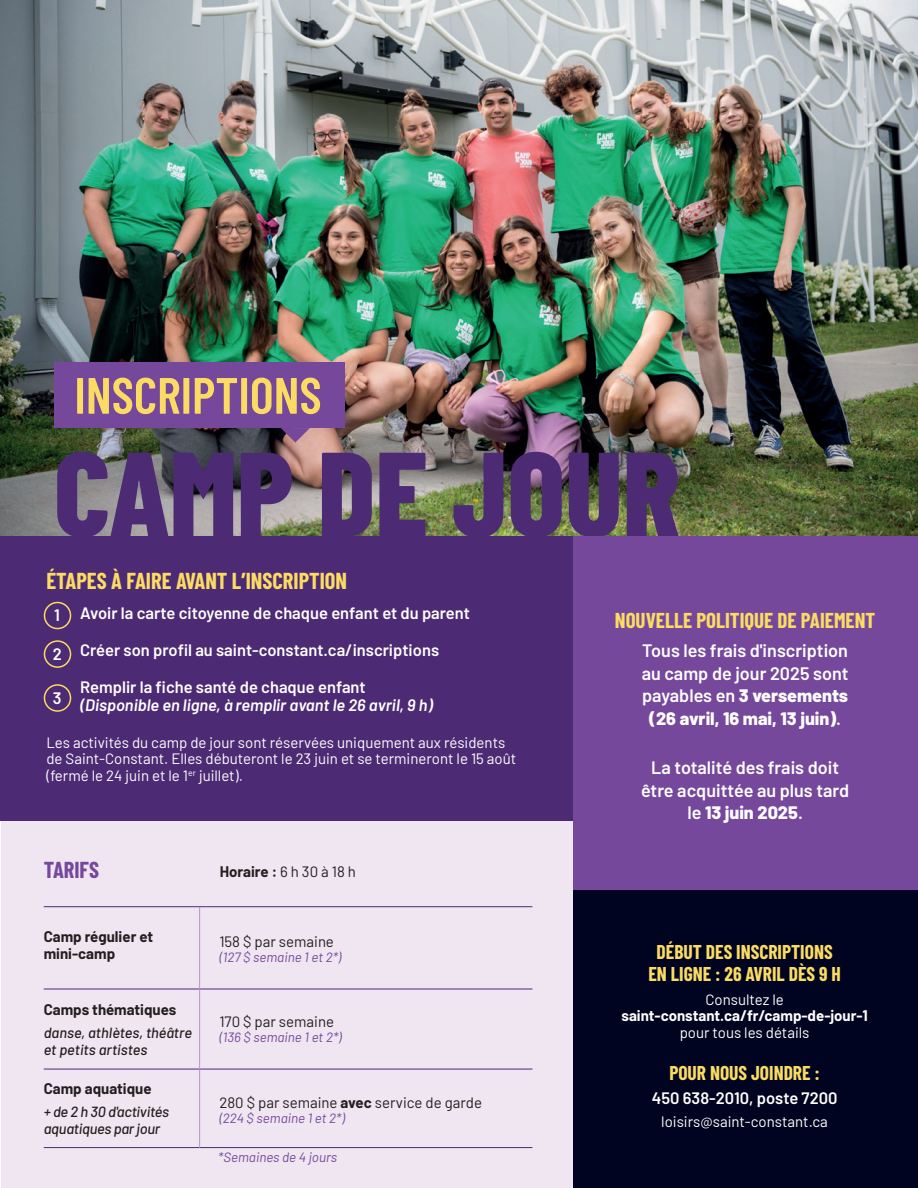
<style>
.page{position:relative;width:918px;height:1188px;background:#fff}
.page>*{position:absolute;margin:0;border:0;box-sizing:border-box;transform-origin:0 0}
.t1{font:800 120px "Barlow Condensed";color:#4d2a74}
.t2{font:600 51px "Barlow Condensed";color:#fbdc63}
.t3{font:700 22.5px "Barlow Condensed";color:#fbdc63}
.t4{font:700 22.5px "Barlow Condensed";color:#76489c}
.t5{font:700 21px "Barlow Condensed";color:#fbdc63}
.t6{font:700 19.5px/22.5px "Barlow Condensed";color:#fbdc63;text-align:center}
.t7{font:600 18px/22.5px "Barlow";color:#fff;text-align:center}
.t8{font:600 16.5px "Barlow";color:#fff}
.t9{font:italic 600 16.5px "Barlow";color:#fff}
.t10{font:15px/16.5px "Barlow";color:#fff}
.t11{font:700 15px/16.5px "Barlow";color:#231f20}
.t12{font:15px "Barlow";color:#231f20}
.t13{font:700 15px "Barlow";color:#fff}
.t14{font:italic 500 14.7px/16.5px "Barlow";letter-spacing:-.01em;color:#231f20}
.t15{font:italic 13.5px "Barlow";color:#76489c}
.s1{font-weight:400}
.s2{font-weight:700}
.s3{font-weight:800}
</style>
<div class="page">
<img style="left:0;top:0;width:918px;height:537px">
<div style="left:1px;top:821px;width:572px;height:367px;background:#efe6f1"></div>
<div style="left:573px;top:890px;width:345px;height:298px;background:#000420"></div>
<div style="left:0;top:537px;width:918px;height:284px;background:#4d2a74"></div>
<div style="left:54px;top:363px;width:291px;height:65px;background:#76489c"></div>
<svg style="left:281px;top:428px;width:29px;height:15px"></svg>
<div style="left:44px;top:602px;width:27px;height:27px;border:2px solid #fbdc63;border-radius:50%"></div>
<div style="left:44px;top:640px;width:27px;height:28px;border:2px solid #fbdc63;border-radius:50%"></div>
<div style="left:44px;top:684px;width:27px;height:28px;border:2px solid #fbdc63;border-radius:50%"></div>
<div style="left:573px;top:537px;width:345px;height:353px;background:#76489c"></div>
<hr style="left:44px;top:989px;width:488px;height:1px;background:#4d2a74">
<hr style="left:44px;top:1069px;width:488px;height:1px;background:#4d2a74">
<hr style="left:44px;top:1147px;width:488px;height:1px;background:#4d2a74">
<hr style="left:44px;top:906px;width:488px;height:1px;background:#4d2a74">
<hr style="left:199px;top:907px;width:1px;height:241px;background:#b494c4">
<h2 class="t2" style="left:74px;top:359px;width:249px">INSCRIPTIONS</h2>
<h1 class="t1" style="left:54px;top:409px;width:628px">CAMP DE JOUR</h1>
<h3 class="t3" style="left:46px;top:565px;width:302px">ÉTAPES À FAIRE AVANT L’INSCRIPTION</h3>
<p class="t8" style="left:80px;top:601px;width:391px">Avoir la carte citoyenne de chaque enfant et du parent</p>
<p class="t8" style="left:80px;top:638px;width:360px">Créer son profil au saint-constant.ca/inscriptions</p>
<p class="t8" style="left:80px;top:675px;width:287px">Remplir la fiche santé de chaque enfant</p>
<p class="t9" style="left:80px;top:693px;width:354px">(Disponible en ligne, à remplir avant le 26 avril, 9 h)</p>
<p class="t10" style="left:46px;top:733px;width:471px">Les activités du camp de jour sont réservées uniquement aux résidents de Saint-Constant. Elles débuteront le 23 juin et se termineront le 15 août (fermé le 24 juin et le 1<sup>er</sup> juillet).</p>
<p class="t8" style="left:54px;top:603px;width:7px">1</p>
<p class="t8" style="left:53px;top:642px;width:11px">2</p>
<p class="t8" style="left:53px;top:686px;width:10px">3</p>
<h3 class="t4" style="left:44px;top:854px;width:57px">TARIFS</h3>
<p class="t11" style="left:44px;top:928px;width:111px">Camp régulier et mini-camp</p>
<p class="t11" style="left:44px;top:1000px;width:134px">Camps thématiques</p>
<p class="t14" style="left:44px;top:1024px;width:150px">danse, athlètes, théâtre et petits artistes</p>
<p class="t11" style="left:44px;top:1079px;width:109px">Camp aquatique</p>
<p class="t14" style="left:44px;top:1103px;width:127px">+ de 2 h 30 d'activités aquatiques par jour</p>
<p class="t11" style="left:220px;top:862px;width:138px">Horaire : <span class="s1">6 h 30 à 18 h</span></p>
<p class="t12" style="left:219px;top:931px;width:116px">158 $ par semaine</p>
<p class="t15" style="left:219px;top:947px;width:124px">(127 $ semaine 1 et 2*)</p>
<p class="t12" style="left:219px;top:1011px;width:116px">170 $ par semaine</p>
<p class="t15" style="left:219px;top:1027px;width:124px">(136 $ semaine 1 et 2*)</p>
<p class="t12" style="left:219px;top:1092px;width:264px">280 $ par semaine <span class="s2">avec</span> service de garde</p>
<p class="t15" style="left:219px;top:1109px;width:127px">(224 $ semaine 1 et 2*)</p>
<p class="t15" style="left:218px;top:1147px;width:120px">*Semaines de 4 jours</p>
<h3 class="t5" style="left:615px;top:606px;width:262px">NOUVELLE POLITIQUE DE PAIEMENT</h3>
<p class="t7" style="left:642px;top:638px;width:208px">Tous les frais d'inscription au camp de jour 2025 sont payables en <span class="s3">3 versements (26 avril, 16 mai, 13 juin)</span>.</p>
<p class="t7" style="left:641px;top:755px;width:210px">La totalité des frais doit être acquittée au plus tard le <span class="s3">13 juin 2025</span>.</p>
<h3 class="t6" style="left:648px;top:939px;width:194px">DÉBUT DES INSCRIPTIONS<br>EN LIGNE : 26 AVRIL DÈS 9 H</h3>
<p class="t10" style="left:705px;top:990px;width:80px">Consultez le</p>
<p class="t13" style="left:622px;top:1005px;width:248px">saint-constant.ca/fr/camp-de-jour-1</p>
<p class="t10" style="left:680px;top:1023px;width:131px">pour tous les détails</p>
<h3 class="t6" style="left:669px;top:1061px;width:152px">POUR NOUS JOINDRE :</h3>
<p class="t8" style="left:652px;top:1086px;width:187px">450 638-2010, poste 7200</p>
<p class="t10" style="left:661px;top:1112px;width:168px">loisirs@saint-constant.ca</p>
</div>
